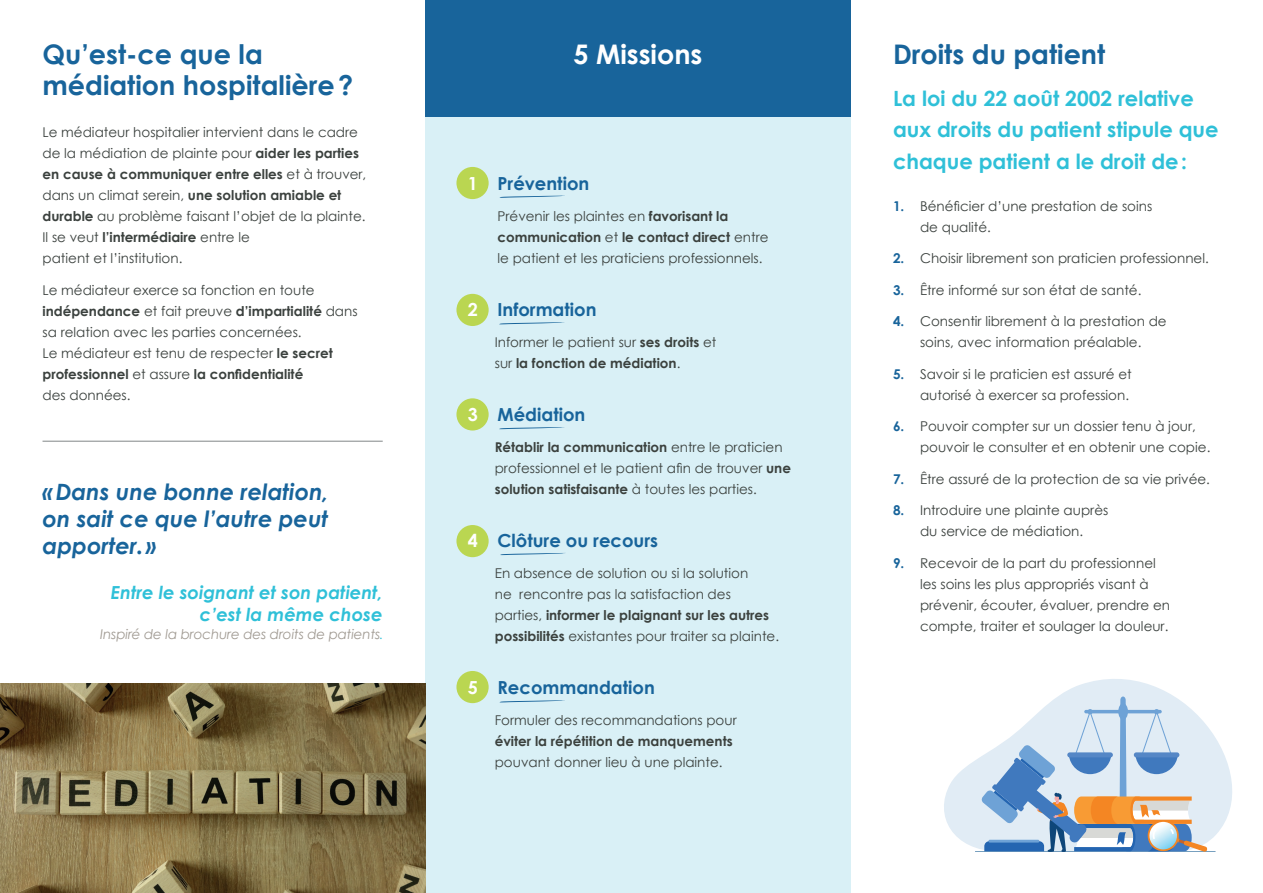
<style>
.page{position:relative;width:1263px;height:893px;background:#fff}
.page>*{position:absolute;margin:0;border:0;box-sizing:border-box;transform-origin:0 0}
.t1{font:700 27px/31.5px "Century Gothic";color:#18649b}
.t2{font:700 27px "Century Gothic";color:#fff}
.t3{font:italic 700 22.5px/27px "Century Gothic";color:#18649b;text-align:justify}
.t4{font:700 21px/31.5px "Century Gothic";color:#2fc0d8}
.t5{font:700 18px "Century Gothic";color:#18649b}
.t6{font:italic 700 18px/21.6px "Century Gothic";color:#2fc0d8;text-align:right}
.t7{font:13.5px/21px "Century Gothic";color:#3b413e}
.t8{font:700 13.5px/21px "Century Gothic";color:#3b413e}
.t9{font:italic 13.5px "Century Gothic";letter-spacing:-.01em;color:#a09a92}
.s1{font-weight:700}
.s2{font-weight:700;font-size:9px;color:#2fc0d8}
.s3{font-weight:700;color:#18649b}
.s4{color:#fff}
.s5{font-weight:400}
</style>
<div class="page">
<svg style="left:956px;top:679px;width:276px;height:173px"></svg>
<svg style="left:975px;top:696px;width:240px;height:156px;background:#c3cfdb"></svg>
<div style="left:1067px;top:752px;width:46px;height:5px;background:#5587c6;border-radius:3px"></div>
<svg style="left:944px;top:776px;width:12px;height:60px"></svg>
<div style="left:425px;top:0;width:425px;height:893px;background:#d9f0f6"></div>
<div style="left:425px;top:0;width:425px;height:116px;background:#18649b"></div>
<div style="left:456px;top:294px;width:33px;height:32px;background:#bad651;border-radius:50%"></div>
<div style="left:456px;top:167px;width:33px;height:32px;background:#bad651;border-radius:50%"></div>
<div style="left:456px;top:398px;width:33px;height:32px;background:#bad651;border-radius:50%"></div>
<div style="left:456px;top:525px;width:33px;height:32px;background:#bad651;border-radius:50%"></div>
<div style="left:456px;top:671px;width:33px;height:32px;background:#bad651;border-radius:50%"></div>
<img style="left:0;top:683px;width:425px;height:210px">
<svg style="left:499px;top:196px;width:63px;height:2px"></svg>
<svg style="left:499px;top:322px;width:66px;height:2px"></svg>
<svg style="left:499px;top:427px;width:66px;height:2px"></svg>
<svg style="left:500px;top:553px;width:65px;height:2px"></svg>
<svg style="left:500px;top:700px;width:65px;height:2px"></svg>
<hr style="left:43px;top:441px;width:340px;height:1px;background:#828688">
<h1 class="t1" style="left:43px;top:37px;width:312px">Qu’est-ce que la médiation hospitalière?</h1>
<p class="t7" style="left:43px;top:121px;width:325px">Le médiateur hospitalier intervient dans le cadre de la médiation de plainte pour <span class="s1">aider les parties en cause à communiquer entre elles</span> et à trouver, dans un climat serein, <span class="s1">une solution amiable et durable</span> au problème faisant l’objet de la plainte.<br>Il se veut <span class="s1">l’intermédiaire</span> entre le<br>patient et l’institution.</p>
<p class="t7" style="left:43px;top:279px;width:317px">Le médiateur exerce sa fonction en toute <span class="s1">indépendance</span> et fait preuve <span class="s1">d’impartialité</span> dans sa relation avec les parties concernées.<br>Le médiateur est tenu de respecter <span class="s1">le secret professionnel</span> et assure <span class="s1">la confidentialité<br></span>des données.</p>
<h2 class="t3" style="left:43px;top:478px;width:288px">«Dans une bonne relation, on sait ce que l’autre peut apporter. »</h2>
<h3 class="t6" style="left:111px;top:581px;width:273px">Entre le soignant et son patient, c’est la même chose</h3>
<p class="t9" style="left:100px;top:625px;width:284px">Inspiré de la brochure des droits de patients<span class="s2">.</span></p>
<h1 class="t2" style="left:573px;top:33px;width:131px">5 Missions</h1>
<h1 class="t1" style="left:893px;top:37px;width:214px">Droits du patient</h1>
<h3 class="t4" style="left:893px;top:81px;width:327px">La loi du 22 août 2002 relative aux droits du patient stipule que chaque patient a le droit de:</h3>
<p class="t7" style="left:920px;top:195px;width:234px;text-indent:-27px"><span class="s3">1.</span> Bénéficier d’une prestation de soins de qualité.</p>
<p class="t7" style="left:893px;top:247px;width:317px"><span class="s3">2.</span> Choisir librement son praticien professionnel.</p>
<p class="t7" style="left:893px;top:279px;width:250px"><span class="s3">3.</span> Être informé sur son état de santé.</p>
<p class="t7" style="left:893px;top:310px;width:275px;text-align:center"><span class="s3">4.</span> Consentir librement à la prestation de soins, avec information préalable.</p>
<p class="t7" style="left:893px;top:363px;width:240px;text-align:right"><span class="s3">5.</span> Savoir si le praticien est assuré et autorisé à exercer sa profession.</p>
<p class="t7" style="left:920px;top:415px;width:292px;text-indent:-27px"><span class="s3">6.</span> Pouvoir compter sur un dossier tenu à jour, pouvoir le consulter et en obtenir une copie.</p>
<p class="t7" style="left:893px;top:468px;width:318px"><span class="s3">7.</span> Être assuré de la protection de sa vie privée.</p>
<p class="t7" style="left:893px;top:499px;width:217px;text-align:center"><span class="s3">8.</span> Introduire une plainte auprès du service de médiation.</p>
<p class="t7" style="left:920px;top:552px;width:252px;text-indent:-27px"><span class="s3">9.</span> Recevoir de la part du professionnel les soins les plus appropriés visant à prévenir, écouter, évaluer, prendre en compte, traiter et soulager la douleur.</p>
<h3 class="t5" style="left:468px;top:169px;width:123px"><span class="s4">1</span> Prévention</h3>
<p class="t7" style="left:497px;top:205px;width:272px">Prévenir les plaintes en <span class="s1">favorisant la communication</span> et <span class="s1">le contact direct</span> entre le patient et les praticiens professionnels.</p>
<h3 class="t5" style="left:468px;top:295px;width:130px"><span class="s4">2</span> Information</h3>
<p class="t8" style="left:495px;top:331px;width:223px"><span class="s5">Informer le patient sur</span> ses droits <span class="s5">et sur</span> la fonction de médiation<span class="s5">.</span></p>
<h3 class="t5" style="left:468px;top:400px;width:119px"><span class="s4">3</span> Médiation</h3>
<p class="t7" style="left:495px;top:436px;width:298px"><span class="s1">Rétablir la communication</span> entre le praticien professionnel et le patient afin de trouver <span class="s1">une solution satisfaisante</span> à toutes les parties.</p>
<h3 class="t5" style="left:468px;top:526px;width:192px"><span class="s4">4</span> Clôture ou recours</h3>
<p class="t7" style="left:495px;top:562px;width:286px">En absence de solution ou si la solution<br>ne rencontre pas la satisfaction des parties, <span class="s1">informer le plaignant sur les autres possibilités</span> existantes pour traiter sa plainte.</p>
<h3 class="t5" style="left:468px;top:673px;width:189px"><span class="s4">5</span> Recommandation</h3>
<p class="t7" style="left:495px;top:709px;width:243px">Formuler des recommandations pour</p>
<p class="t8" style="left:495px;top:730px;width:239px">éviter la répétition de manquements</p>
<p class="t7" style="left:495px;top:751px;width:229px">pouvant donner lieu à une plainte.</p>
</div>
